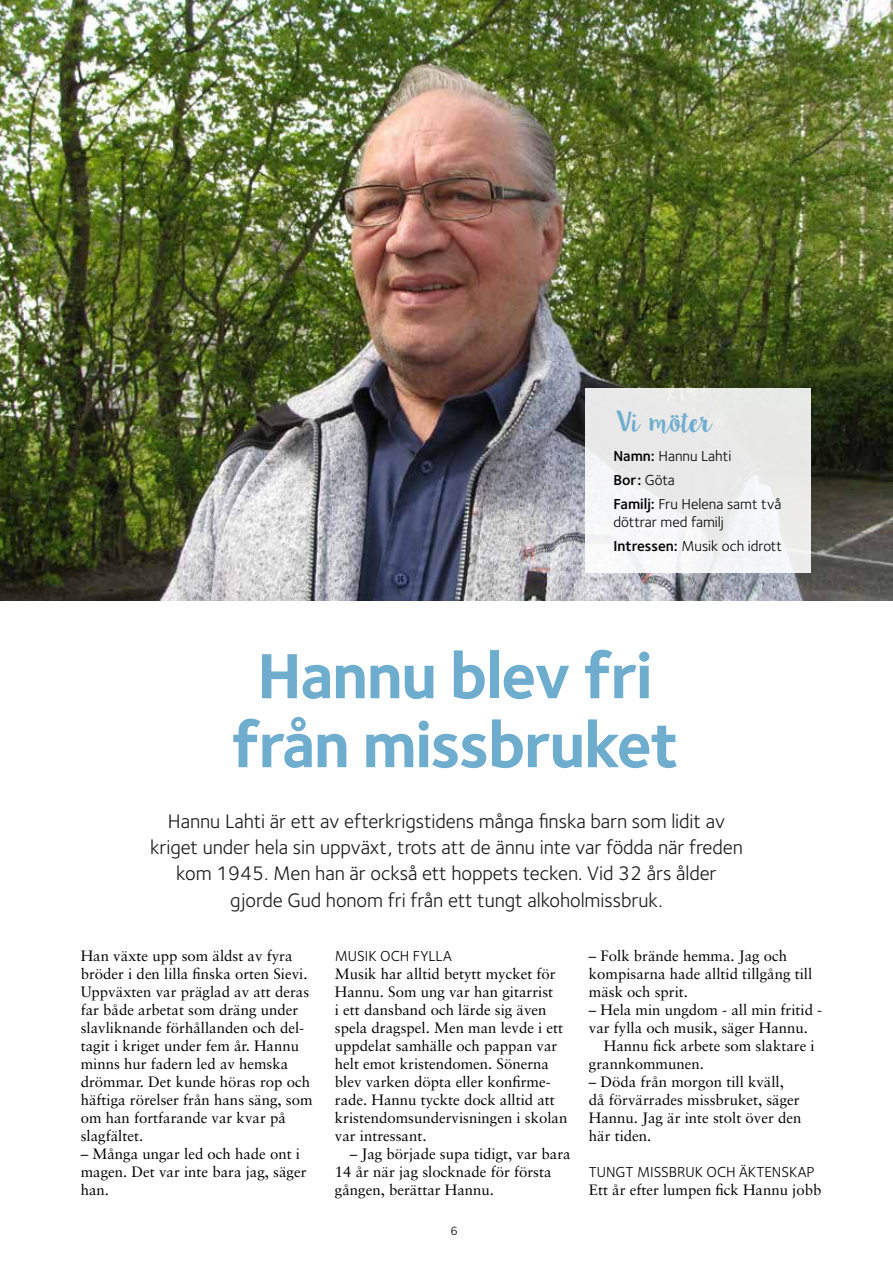
<style>
.page{position:relative;width:893px;height:1263px;background:#fff}
.page>*{position:absolute;margin:0;border:0;box-sizing:border-box;transform-origin:0 0}
.t1{font:66px/69px "Foundry Sterling Bold OSF";letter-spacing:-.025em;color:#6fadcf;text-align:center}
.t2{font:23.1px "Lilly Belle";letter-spacing:-.08em;color:#6fadcf}
.t3{font:20.25px/26.2px "Foundry Sterling";letter-spacing:-.005em;color:#191919;text-align:center}
.t4{font:15px/18px "Sabon";color:#000}
.t5{font:15px/18px "Foundry Sterling";color:#000}
.t6{font:15px "Foundry Sterling Demi OSF";color:#000}
.t7{font:12.3px "Foundry Sterling";color:#000}
.s1{font-family:"Foundry Sterling Demi OSF"}
.s2{font-family:"Foundry Sterling"}
</style>
<div class="page">
<img style="left:0;top:0;width:893px;height:601px">
<div style="left:585px;top:388px;width:226px;height:185px;background:linear-gradient(to right,#f1f1f2,#ebebea)"></div>
<h2 class="t2" style="left:616px;top:405px;width:98px">Vi möter</h2>
<p class="t5" style="left:613px;top:446px;width:119px"><span class="s1">Namn:</span> Hannu Lahti</p>
<p class="t6" style="left:613px;top:469px;width:63px">Bor: <span class="s2">Göta</span></p>
<p class="t5" style="left:613px;top:494px;width:169px"><span class="s1">Familj:</span> Fru Helena samt två döttrar med familj</p>
<p class="t5" style="left:613px;top:536px;width:170px"><span class="s1">Intressen:</span> Musik och idrott</p>
<h1 class="t1" style="left:231px;top:640px;width:450px">Hannu blev fri från missbruket</h1>
<p class="t3" style="left:150px;top:807px;width:594px">Hannu Lahti är ett av efterkrigstidens många finska barn som lidit av kriget under hela sin uppväxt, trots att de ännu inte var födda när freden kom 1945. Men han är också ett hoppets tecken. Vid 32 års ålder gjorde Gud honom fri från ett tungt alkoholmissbruk.</p>
<p class="t4" style="left:81px;top:946px;width:233px">Han växte upp som äldst av fyra bröder i den lilla finska orten Sievi.<br>Uppväxten var präglad av att deras far både arbetat som dräng under slavliknande förhållanden och del&shy;tagit i kriget under fem år. Hannu minns hur fadern led av hemska drömmar. Det kunde höras rop och häftiga rörelser från hans säng, som om han fortfarande var kvar på slagfältet.</p>
<p class="t4" style="left:81px;top:1144px;width:227px">– Många ungar led och hade ont i magen. Det var inte bara jag, säger han.</p>
<p class="t5" style="left:335px;top:946px;width:119px">MUSIK OCH FYLLA</p>
<p class="t4" style="left:335px;top:964px;width:234px">Musik har alltid betytt mycket för<br>Hannu. Som ung var han gitarrist<br>i ett dansband och lärde sig även spela dragspel. Men man levde i ett uppdelat samhälle och pappan var helt emot kristendomen. Sönerna blev varken döpta eller konfirme&shy;rade. Hannu tyckte dock alltid att kristendomsundervisningen i skolan var intressant.</p>
<p class="t4" style="left:335px;top:1144px;width:237px;text-indent:15px">– Jag började supa tidigt, var bara<br>14 år när jag slocknade för första gången, berättar Hannu.</p>
<p class="t7" style="left:451px;top:1222px;width:9px">6</p>
<p class="t4" style="left:589px;top:946px;width:225px">– Folk brände hemma. Jag och kompisarna hade alltid tillgång till mäsk och sprit.</p>
<p class="t4" style="left:589px;top:1000px;width:234px">– Hela min ungdom - all min fritid -</p>
<p class="t4" style="left:589px;top:1018px;width:221px">var fylla och musik, säger Hannu.</p>
<p class="t4" style="left:604px;top:1036px;width:212px">Hannu fick arbete som slaktare i</p>
<p class="t4" style="left:589px;top:1054px;width:117px">grannkommunen.</p>
<p class="t4" style="left:589px;top:1072px;width:214px">– Döda från morgon till kväll, då förvärrades missbruket, säger<br>Hannu. Jag är inte stolt över den här tiden.</p>
<p class="t5" style="left:589px;top:1162px;width:227px">TUNGT MISSBRUK OCH ÄKTENSKAP</p>
<p class="t4" style="left:589px;top:1180px;width:234px">Ett år efter lumpen fick Hannu jobb</p>
</div>
